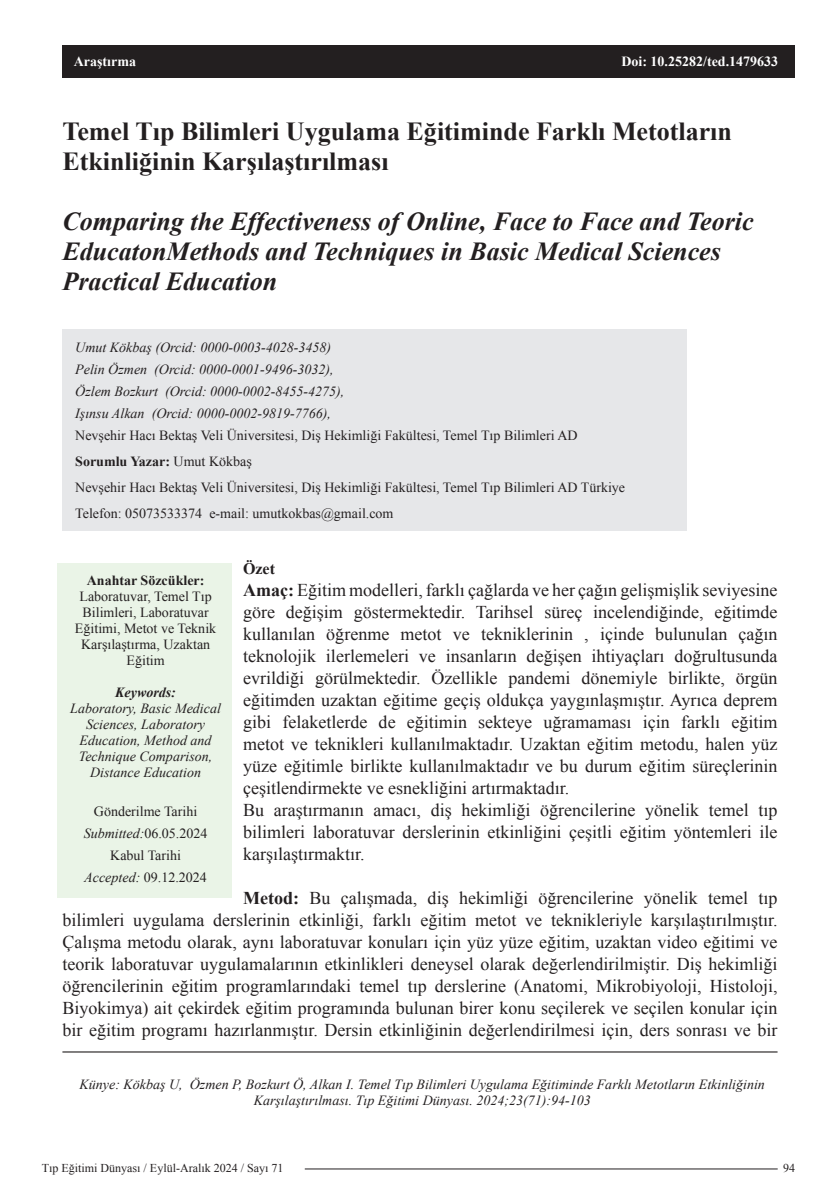
<style>
.page{position:relative;width:840px;height:1191px;background:#fff}
.page>*{position:absolute;margin:0;border:0;box-sizing:border-box;transform-origin:0 0}
.BÜYÜK_BAŞLIK{font:italic 700 26px/30px "Times New Roman";color:#231f20}
.BÜYÜK_BAŞLIK-2{font:700 26px/30px "Times New Roman";color:#231f20}
.öğretim_üyeleri{font:18px/22px "Times New Roman";color:#231f20;text-align:justify}
.öğretim_üyeleri-2{font:700 16px "Times New Roman";color:#231f20}
.öğretim_üyeleri-3{font:italic 14px/16px "Times New Roman";color:#231f20;text-align:center}
.öğretim_üyeleri-4{font:14px/16px "Times New Roman";color:#231f20}
.öğretim_üyeleri-5{font:700 14px "Times New Roman";color:#231f20}
.ic_yazilar{font:14px/22px "Times New Roman";color:#231f20;text-align:center}
.öğretim_üyeleri-6{font:700 14px "Times New Roman";color:#fff}
.öğretim_üyeleri-7{font:italic 700 14px "Times New Roman";color:#231f20}
.t1{font:12px "Times New Roman";color:#231f20}
.s1{font-weight:400}
.s2{font-weight:700}
.s3{font-style:italic}
</style>
<div class="page">
<hr style="left:304px;top:1168px;width:473px;height:1px;background:#231f20">
<div style="left:62px;top:45px;width:732px;height:32px;background:#231f20"></div>
<div style="left:62px;top:329px;width:624px;height:201px;background:#e6e7e9"></div>
<div style="left:57px;top:563px;width:174px;height:334px;background:#eaf4e7"></div>
<hr style="left:62px;top:1051px;width:715px;height:1px;background:#231f20">
<p class="öğretim_üyeleri-6" style="left:74px;top:52px;width:64px">Araştırma</p>
<p class="öğretim_üyeleri-6" style="left:621px;top:52px;width:158px">Doi: 10.25282/ted.1479633</p>
<p class="BÜYÜK_BAŞLIK-2" style="left:62px;top:116px;width:670px">Temel Tıp Bilimleri Uygulama Eğitiminde Farklı Metotların<br>Etkinliğinin Karşılaştırılması</p>
<p class="BÜYÜK_BAŞLIK" style="left:62px;top:206px;width:692px">Comparing the Effectiveness of Online, Face to Face and Teoric<br>EducatonMethods and Techniques in Basic Medical Sciences</p>
<p class="BÜYÜK_BAŞLIK" style="left:62px;top:266px;width:216px">Practical Education</p>
<p class="öğretim_üyeleri-3" style="left:75px;top:338px;width:257px">Umut Kökbaş (Orcid: 0000-0003-4028-3458)</p>
<p class="öğretim_üyeleri-3" style="left:75px;top:360px;width:260px">Pelin Özmen (Orcid: 0000-0001-9496-3032),</p>
<p class="öğretim_üyeleri-3" style="left:75px;top:382px;width:270px">Özlem Bozkurt (Orcid: 0000-0002-8455-4275),</p>
<p class="öğretim_üyeleri-3" style="left:75px;top:404px;width:257px">Işınsu Alkan (Orcid: 0000-0002-9819-7766),</p>
<p class="öğretim_üyeleri-4" style="left:75px;top:427px;width:503px">Nevşehir Hacı Bektaş Veli Üniversitesi, Diş Hekimliği Fakültesi, Temel Tıp Bilimleri AD</p>
<p class="öğretim_üyeleri-5" style="left:75px;top:451px;width:178px">Sorumlu Yazar: <span class="s1">Umut Kökbaş</span></p>
<p class="öğretim_üyeleri-4" style="left:75px;top:474px;width:551px;line-height:26px">Nevşehir Hacı Bektaş Veli Üniversitesi, Diş Hekimliği Fakültesi, Temel Tıp Bilimleri AD Türkiye<br>Telefon: 05073533374 e-mail: umutkokbas@gmail.com</p>
<p class="öğretim_üyeleri-2" style="left:243px;top:558px;width:33px">Özet</p>
<p class="öğretim_üyeleri" style="left:243px;top:579px;width:535px"><span class="s2">Amaç:</span> Eğitim modelleri, farklı çağlarda ve her çağın gelişmişlik seviyesine göre değişim göstermektedir. Tarihsel süreç incelendiğinde, eğitimde kullanılan öğrenme metot ve tekniklerinin , içinde bulunulan çağın teknolojik ilerlemeleri ve insanların değişen ihtiyaçları doğrultusunda evrildiği görülmektedir. Özellikle pandemi dönemiyle birlikte, örgün eğitimden uzaktan eğitime geçiş oldukça yaygınlaşmıştır. Ayrıca deprem gibi felaketlerde de eğitimin sekteye uğramaması için farklı eğitim metot ve teknikleri kullanılmaktadır. Uzaktan eğitim metodu, halen yüz yüze eğitimle birlikte kullanılmaktadır ve bu durum eğitim süreçlerinin çeşitlendirmekte ve esnekliğini artırmaktadır.</p>
<p class="öğretim_üyeleri" style="left:243px;top:799px;width:535px">Bu araştırmanın amacı, diş hekimliği öğrencilerine yönelik temel tıp bilimleri laboratuvar derslerinin etkinliğini çeşitli eğitim yöntemleri ile karşılaştırmaktır.</p>
<p class="öğretim_üyeleri" style="left:62px;top:887px;width:716px;text-indent:180px"><span class="s2">Metod:</span> Bu çalışmada, diş hekimliği öğrencilerine yönelik temel tıp bilimleri uygulama derslerinin etkinliği, farklı eğitim metot ve teknikleriyle karşılaştırılmıştır.<br>Çalışma metodu olarak, aynı laboratuvar konuları için yüz yüze eğitim, uzaktan video eğitimi ve teorik laboratuvar uygulamalarının etkinlikleri deneysel olarak değerlendirilmiştir. Diş hekimliği öğrencilerinin eğitim programlarındaki temel tıp derslerine (Anatomi, Mikrobiyoloji, Histoloji, Biyokimya) ait çekirdek eğitim programında bulunan birer konu seçilerek ve seçilen konular için bir eğitim programı hazırlanmıştır. Dersin etkinliğinin değerlendirilmesi için, ders sonrası ve bir</p>
<p class="öğretim_üyeleri-5" style="left:87px;top:571px;width:119px">Anahtar Sözcükler:</p>
<p class="öğretim_üyeleri-4" style="left:75px;top:588px;width:143px;text-align:center">Laboratuvar, Temel Tıp<br>Bilimleri, Laboratuvar<br>Eğitimi, Metot ve Teknik<br>Karşılaştırma, Uzaktan<br>Eğitim</p>
<p class="öğretim_üyeleri-7" style="left:115px;top:683px;width:62px">Keywords:</p>
<p class="öğretim_üyeleri-3" style="left:70px;top:700px;width:152px">Laboratory, Basic Medical<br>Sciences, Laboratory<br>Education, Method and<br>Technique Comparison,<br>Distance Education</p>
<p class="ic_yazilar" style="left:84px;top:799px;width:125px">Gönderilme Tarihi<br><span class="s3">Submitted:</span>06.05.2024</p>
<p class="öğretim_üyeleri-4" style="left:110px;top:846px;width:72px">Kabul Tarihi</p>
<p class="öğretim_üyeleri-4" style="left:84px;top:868px;width:124px"><span class="s3">Accepted:</span> 09.12.2024</p>
<p class="öğretim_üyeleri-3" style="left:80px;top:1076px;width:686px">Künye: Kökbaş U, Özmen P, Bozkurt Ö, Alkan I. Temel Tıp Bilimleri Uygulama Eğitiminde Farklı Metotların Etkinliğinin<br>Karşılaştırılması. Tıp Eğitimi Dünyası. 2024;23(71):94-103</p>
<p class="t1" style="left:42px;top:1160px;width:243px">Tıp Eğitimi Dünyası / Eylül-Aralık 2024 / Sayı 71</p>
<p class="t1" style="left:782px;top:1160px;width:13px">94</p>
</div>
